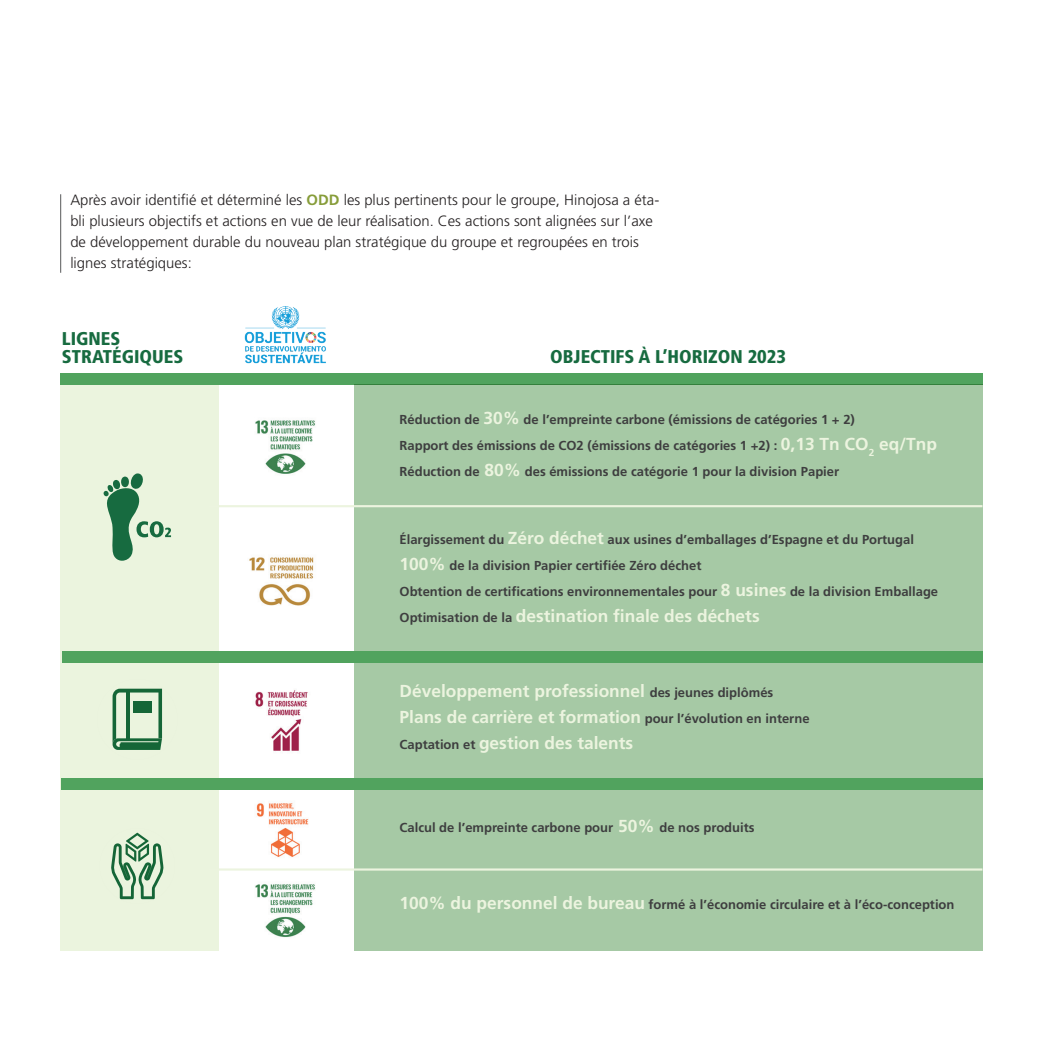
<style>
.page{position:relative;width:1042px;height:1042px;background:#fff}
.page>*{position:absolute;margin:0;border:0;box-sizing:border-box;transform-origin:0 0}
.t1{font:900 condensed 18.55px/18px "Frutiger LT Std";color:#176b40}
.t2{font:700 17.32px/26.1px "Frutiger LT Std";color:#ecf4df}
.t3{font:300 14.88px/21px "Frutiger LT Std";color:#231f20}
.t4{font:700 12.95px/26.1px "Frutiger LT Std";color:#3e3e3f}
.s1{font-weight:700;color:#879d3a}
.s2{font-size:17.32px;color:#ecf4df}
.s3{font-size:12.95px;color:#3e3e3f}
</style>
<div class="page">
<div style="left:354px;top:385px;width:628px;height:566px;background:#a6c9a5"></div>
<div style="left:60px;top:385px;width:159px;height:566px;background:#ebf4de"></div>
<svg style="left:111px;top:832px;width:53px;height:67px"></svg>
<div style="left:60px;top:373px;width:922px;height:12px;background:#51a35e"></div>
<div style="left:61px;top:778px;width:921px;height:11px;background:#51a35e"></div>
<div style="left:62px;top:651px;width:920px;height:11px;background:#51a35e"></div>
<hr style="left:208px;top:868px;width:774px;height:2px;background:#ecf4df">
<hr style="left:208px;top:505px;width:774px;height:2px;background:#ecf4df">
<svg style="left:103px;top:473px;width:68px;height:88px"></svg>
<svg style="left:113px;top:689px;width:49px;height:61px"></svg>
<div style="left:134px;top:701px;width:18px;height:12px;background:#156637"></div>
<hr style="left:60px;top:194px;width:1px;height:79px;background:#57585a">
<img style="left:255px;top:884px;width:60px;height:54px">
<img style="left:256px;top:803px;width:53px;height:54px">
<img style="left:249px;top:557px;width:65px;height:49px">
<img style="left:255px;top:420px;width:61px;height:54px">
<img style="left:255px;top:690px;width:53px;height:61px">
<img style="left:244px;top:306px;width:82px;height:58px">
<p class="t3" style="left:70px;top:190px;width:590px">Après avoir identifié et déterminé les <span class="s1">ODD</span> les plus pertinents pour le groupe, Hinojosa a éta&shy;bli plusieurs objectifs et actions en vue de leur réalisation. Ces actions sont alignées sur l’axe de développement durable du nouveau plan stratégique du groupe et regroupées en trois lignes stratégiques:</p>
<h1 class="t1" style="left:62px;top:329px;width:123px">LIGNES<br>STRATÉGIQUES</h1>
<h1 class="t1" style="left:550px;top:347px;width:237px">OBJECTIFS À L’HORIZON 2023</h1>
<p class="t4" style="left:399px;top:406px;width:539px">Réduction de <span class="s2">30%</span> de l’empreinte carbone (émissions de catégories 1 + 2)<br>Rapport des émissions de CO2 (émissions de catégories 1 +2) : <span class="s2">0,13 Tn CO</span><sub>2</sub> <span class="s2">eq/Tnp<br></span>Réduction de <span class="s2">80%</span> des émissions de catégorie 1 pour la division Papier</p>
<p class="t4" style="left:399px;top:526px;width:540px">Élargissement du <span class="s2">Zéro déchet</span> aux usines d’emballages d’Espagne et du Portugal<br><span class="s2">100%</span> de la division Papier certifiée Zéro déchet<br>Obtention de certifications environnementales pour <span class="s2">8 usines</span> de la division Emballage</p>
<h2 class="t2" style="left:399px;top:603px;width:362px"><span class="s3">Optimisation de la</span> destination finale des déchets</h2>
<h2 class="t2" style="left:399px;top:678px;width:412px">Développement professionnel <span class="s3">des jeunes diplômés<br></span>Plans de carrière et formation <span class="s3">pour l’évolution en interne<br>Captation et</span> gestion des talents</h2>
<p class="t4" style="left:399px;top:814px;width:356px">Calcul de l’empreinte carbone pour <span class="s2">50%</span> de nos produits</p>
<p class="t4" style="left:399px;top:892px;width:556px"><span class="s2">100% du personnel de bureau</span> formé à l’économie circulaire et à l’éco-conception</p>
</div>
